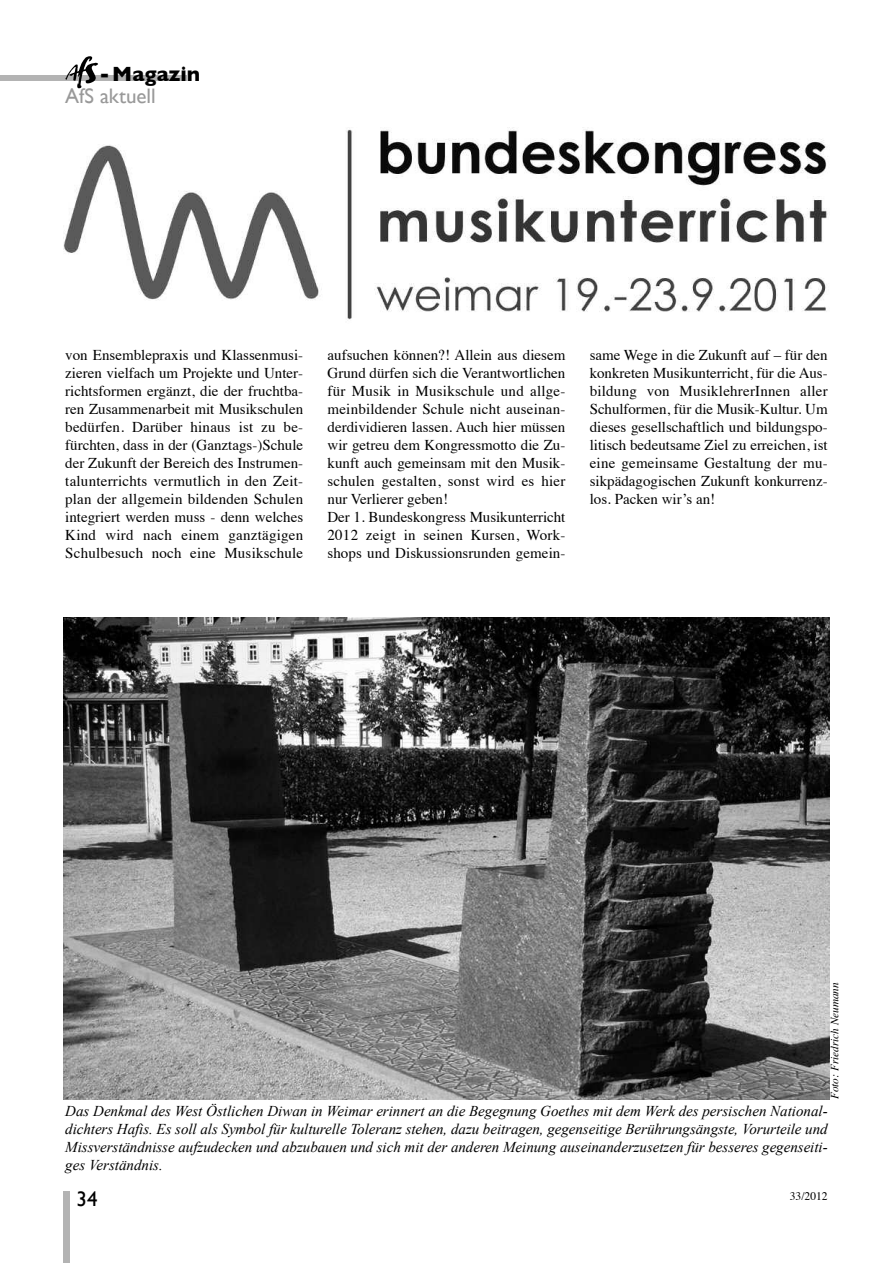
<style>
.page{position:relative;width:893px;height:1263px;background:#fff}
.page>*{position:absolute;margin:0;border:0;box-sizing:border-box;transform-origin:0 0}
.t1{font:21px "Gill Sans";color:#999}
.t2{font:700 21px "Gill Sans";color:#000}
.t3{font:21px "Gill Sans";color:#000}
.t4{font:15px/18px "Times";color:#000;text-align:justify}
.t5{font:italic 15px/18px "Times New Roman";color:#000;text-align:justify}
.t6{font:11.55px "Times";color:#000}
.t7{font:italic 11.25px "Times";color:#000}
</style>
<div class="page">
<div style="left:0;top:75px;width:186px;height:6px;background:#b3b3b3"></div>
<img style="left:65px;top:56px;width:33px;height:32px">
<div style="left:64px;top:1191px;width:6px;height:72px;background:#b3b3b3"></div>
<img style="left:64px;top:618px;width:765px;height:482px">
<img style="left:64px;top:129px;width:764px;height:191px">
<h1 class="t2" style="left:99px;top:62px;width:102px">-Magazin</h1>
<h1 class="t1" style="left:65px;top:84px;width:92px">AfS aktuell</h1>
<p class="t4" style="left:65px;top:347px;width:239px">von Ensemblepraxis und Klassenmusi&shy;zieren vielfach um Projekte und Unter&shy;richtsformen ergänzt, die der fruchtba&shy;ren Zusammenarbeit mit Musikschulen bedürfen. Darüber hinaus ist zu be&shy;fürchten, dass in der (Ganztags-)Schule der Zukunft der Bereich des Instrumen&shy;talunterrichts vermutlich in den Zeit&shy;plan der allgemein bildenden Schulen integriert werden muss - denn welches Kind wird nach einem ganztägigen Schulbesuch noch eine Musikschule</p>
<p class="t4" style="left:327px;top:347px;width:239px;text-align:left">aufsuchen können?! Allein aus diesem Grund dürfen sich die Verantwortlichen für Musik in Musikschule und allge&shy;meinbildender Schule nicht auseinan&shy;derdividieren lassen. Auch hier müssen wir getreu dem Kongressmotto die Zu&shy;kunft auch gemeinsam mit den Musik&shy;schulen gestalten, sonst wird es hier nur Verlierer geben!<br>Der 1. Bundeskongress Musikunterricht 2012 zeigt in seinen Kursen, Work&shy;shops und Diskussionsrunden gemein-</p>
<p class="t4" style="left:590px;top:347px;width:239px">same Wege in die Zukunft auf – für den konkreten Musikunterricht, für die Aus&shy;bildung von MusiklehrerInnen aller Schulformen, für die Musik-Kultur. Um dieses gesellschaftlich und bildungspo&shy;litisch bedeutsame Ziel zu erreichen, ist eine gemeinsame Gestaltung der mu&shy;sikpädagogischen Zukunft konkurrenz&shy;los. Packen wir’s an!</p>
<p class="t7" style="left:830px;top:1099px;width:118px;rotate:-90deg">Foto: Friedrich Neumann</p>
<p class="t5" style="left:65px;top:1102px;width:764px">Das Denkmal des West Östlichen Diwan in Weimar erinnert an die Begegnung Goethes mit dem Werk des persischen National&shy;dichters Hafis. Es soll als Symbol für kulturelle Toleranz stehen, dazu beitragen, gegenseitige Berührungsängste, Vorurteile und Missverständnisse aufzudecken und abzubauen und sich mit der anderen Meinung auseinanderzusetzen für besseres gegenseiti&shy;ges Verständnis.</p>
<h1 class="t3" style="left:77px;top:1187px;width:23px">34</h1>
<p class="t6" style="left:790px;top:1191px;width:39px">33/2012</p>
</div>
